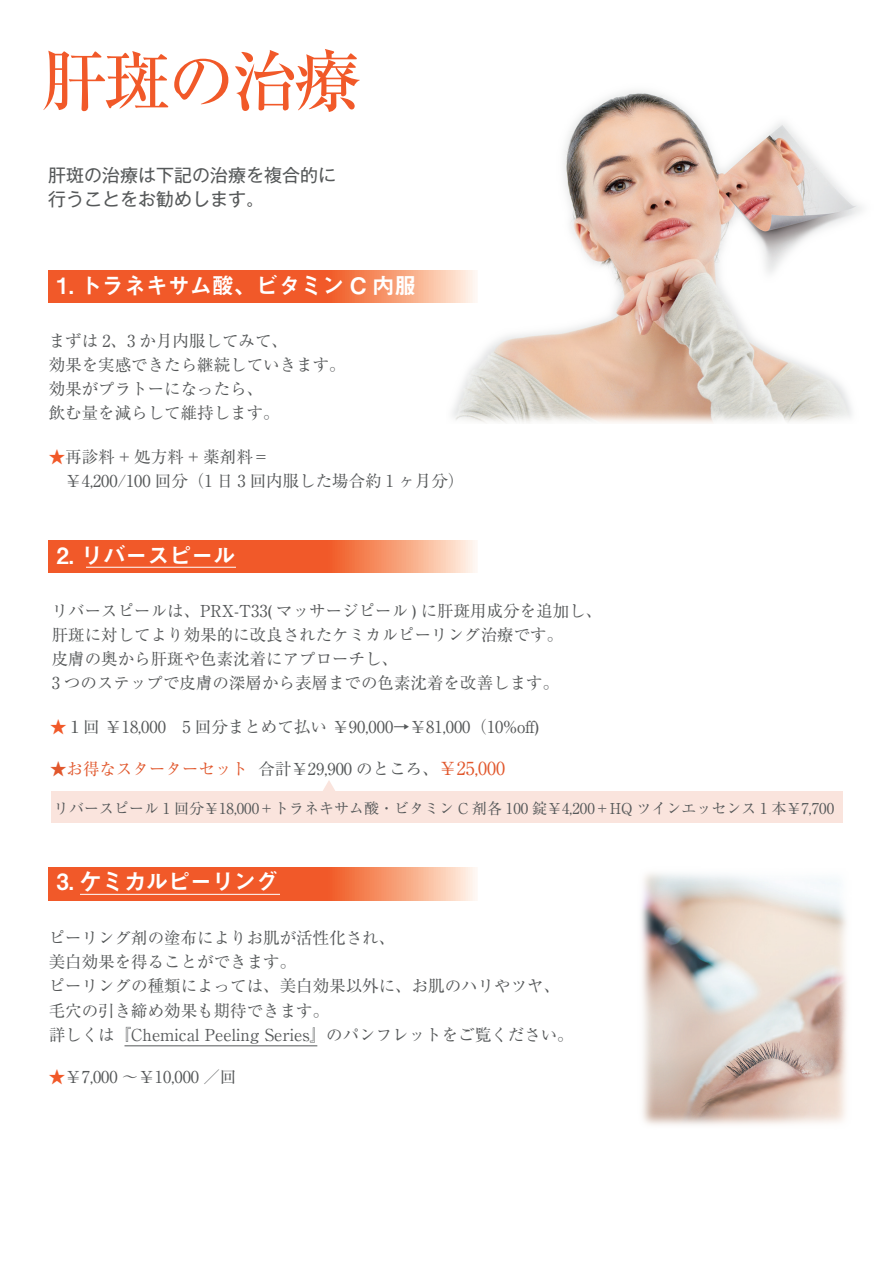
<style>
.page{position:relative;width:893px;height:1276px;background:#fff}
.page>*{position:absolute;margin:0;border:0;box-sizing:border-box;transform-origin:0 0}
.t1{font:500 67.5px "Ryumin Pro";letter-spacing:-.06em;color:#f15929}
.t2{font:22.5px "Midashi Go Pro MB31";letter-spacing:-.02em;color:#fff}
.t3{font:18px/24px "Gothic MB101 Pro";color:#555859}
.t4{font:16.5px/24px "Ryumin Pro";color:#555859}
.t5{font:16.5px "Ryumin Pro";color:#545758}
.t6{font:16.5px "Ryumin Pro";color:#e1572c}
.t7{font:15px "Ryumin Pro";color:#555859}
.s1{color:#f15929}
.s2{color:#545758}
.s3{font-size:18px;color:#e1572c}
</style>
<div class="page">
<img style="left:452px;top:91px;width:411px;height:333px">
<svg style="left:48px;top:270px;width:430px;height:33px;background:#f37448"></svg>
<svg style="left:48px;top:867px;width:429px;height:33px;background:#f37449"></svg>
<img style="left:641px;top:873px;width:206px;height:252px">
<hr style="left:80px;top:894px;width:200px;height:1px;background:#fff">
<hr style="left:124px;top:1045px;width:193px;height:1px;background:#555859">
<svg style="left:48px;top:540px;width:429px;height:33px;background:#f37448"></svg>
<hr style="left:86px;top:567px;width:150px;height:1px;background:#fff">
<div style="left:51px;top:791px;width:791px;height:31px;background:#fae4dd"></div>
<svg style="left:323px;top:780px;width:12px;height:11px"></svg>
<h1 class="t1" style="left:40px;top:28px;width:323px">肝斑の治療</h1>
<p class="t3" style="left:48px;top:161px;width:289px">肝斑の治療は下記の治療を複合的に行うことをお勧めします。</p>
<h2 class="t2" style="left:56px;top:268px;width:362px">1. トラネキサム酸、ビタミン C 内服</h2>
<p class="t4" style="left:49px;top:327px;width:299px">まずは 2、3 か月内服してみて、<br>効果を実感できたら継続していきます。効果がプラトーになったら、<br>飲む量を減らして維持します。</p>
<p class="t4" style="left:49px;top:444px;width:417px"><span class="s1">★</span>再診料 + 処方料 + 薬剤料＝<br>　￥4,200/100 回分（1 日 3 回内服した場合約 1 ヶ月分）</p>
<h2 class="t2" style="left:56px;top:538px;width:181px">2. リバースピール</h2>
<p class="t4" style="left:52px;top:597px;width:552px">リバースピールは、PRX-T33( マッサージピール ) に肝斑用成分を追加し、肝斑に対してより効果的に改良されたケミカルピーリング治療です。<br>皮膚の奥から肝斑や色素沈着にアプローチし、<br>3 つのステップで皮膚の深層から表層までの色素沈着を改善します。</p>
<p class="t4" style="left:50px;top:714px;width:490px"><span class="s1">★</span><span class="s2">１回</span> ￥18,000　5 回分まとめて払い ￥90,000→￥81,000（10%off)</p>
<p class="t5" style="left:258px;top:756px;width:248px">合計￥29,900 のところ、<span class="s3">￥25,000</span></p>
<p class="t6" style="left:50px;top:756px;width:200px">★お得なスターターセット</p>
<p class="t7" style="left:54px;top:797px;width:782px">リバースピール 1 回分￥18,000＋トラネキサム酸・ビタミン C 剤各 100 錠￥4,200＋HQ ツインエッセンス 1 本￥7,700</p>
<h2 class="t2" style="left:56px;top:863px;width:223px">3. ケミカルピーリング</h2>
<p class="t4" style="left:49px;top:925px;width:526px">ピーリング剤の塗布によりお肌が活性化され、<br>美白効果を得ることができます。<br>ピーリングの種類によっては、美白効果以外に、お肌のハリやツヤ、毛穴の引き締め効果も期待できます。<br>詳しくは『Chemical Peeling Series』のパンフレットをご覧ください。</p>
<p class="t4" style="left:49px;top:1063px;width:189px"><span class="s1">★</span>￥7,000 ～￥10,000 ／回</p>
</div>
